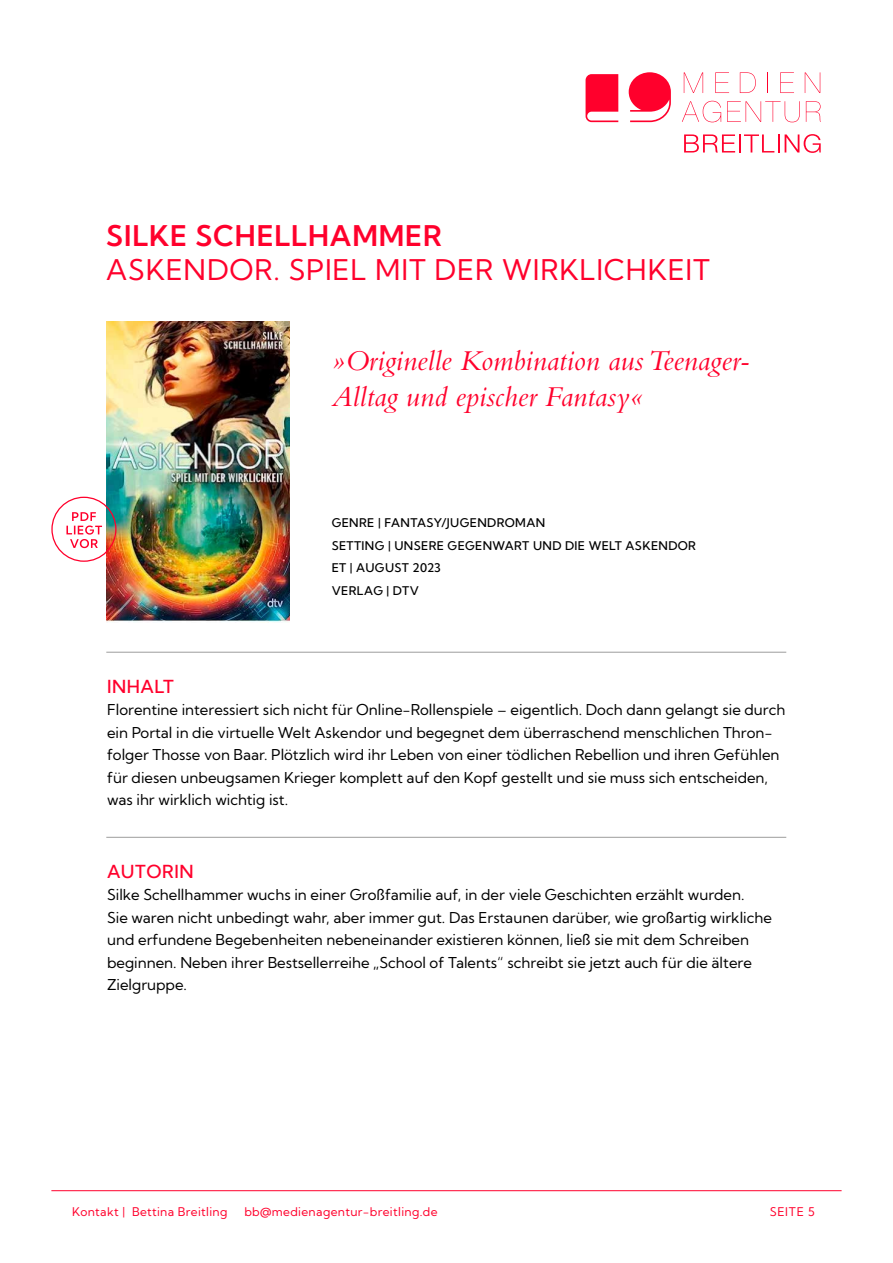
<style>
.page{position:relative;width:893px;height:1263px;background:#fff}
.page>*{position:absolute;margin:0;border:0;box-sizing:border-box;transform-origin:0 0}
.t1{font:italic 30px/36px "Bembo Std";color:#ff002c}
.t2{font:28.5px "Kumbh Sans";letter-spacing:.03em;color:#ff002c}
.t3{font:600 28.5px "Kumbh Sans";letter-spacing:.03em;color:#ff002c}
.t4{font:500 18px "Kumbh Sans";letter-spacing:.03em;color:#ff002c}
.t5{font:15px/22.5px "Kumbh Sans";color:#000}
.t6{font:500 12px/22.5px "Kumbh Sans";letter-spacing:.03em;color:#000}
.t7{font:12px "Kumbh Sans";letter-spacing:.03em;color:#ff002c}
</style>
<div class="page">
<hr style="left:51px;top:1190px;width:791px;height:1px;background:#ff002c">
<svg style="left:586px;top:74px;width:32px;height:48px"></svg>
<svg style="left:629px;top:72px;width:42px;height:50px"></svg>
<svg style="left:684px;top:72px;width:19px;height:21px"></svg>
<svg style="left:715px;top:72px;width:14px;height:21px"></svg>
<svg style="left:740px;top:72px;width:16px;height:21px"></svg>
<svg style="left:767px;top:72px;width:1px;height:21px"></svg>
<svg style="left:780px;top:72px;width:14px;height:21px"></svg>
<svg style="left:805px;top:72px;width:15px;height:21px"></svg>
<svg style="left:682px;top:101px;width:39px;height:21px"></svg>
<svg style="left:727px;top:101px;width:73px;height:21px"></svg>
<svg style="left:806px;top:101px;width:15px;height:21px"></svg>
<svg style="left:684px;top:134px;width:95px;height:18px"></svg>
<svg style="left:785px;top:134px;width:36px;height:19px"></svg>
<img style="left:106px;top:321px;width:183px;height:302px">
<div style="left:51px;top:497px;width:66px;height:65px;border:1px solid #ff002c;border-radius:50%"></div>
<svg style="left:66px;top:512px;width:36px;height:36px"></svg>
<hr style="left:106px;top:652px;width:680px;height:1px;background:#9d9d9c">
<hr style="left:106px;top:837px;width:680px;height:1px;background:#9d9d9c">
<h2 class="t3" style="left:106px;top:218px;width:337px">SILKE SCHELLHAMMER</h2>
<h2 class="t2" style="left:106px;top:252px;width:605px">ASKENDOR. SPIEL MIT DER WIRKLICHKEIT</h2>
<h1 class="t1" style="left:332px;top:342px;width:420px">»Originelle Kombination aus Teenager-<br>Alltag und epischer Fantasy«</h1>
<p class="t6" style="left:332px;top:511px;width:366px">GENRE | FANTASY/JUGENDROMAN<br>SETTING | UNSERE GEGENWART UND DIE WELT ASKENDOR<br>ET | AUGUST 2023<br>VERLAG | DTV</p>
<p class="t4" style="left:107px;top:675px;width:68px">INHALT</p>
<p class="t5" style="left:107px;top:699px;width:680px">Florentine interessiert sich nicht für Online-Rollenspiele – eigentlich. Doch dann gelangt sie durch ein Portal in die virtuelle Welt Askendor und begegnet dem überraschend menschlichen Thron&shy;folger Thosse von Baar. Plötzlich wird ihr Leben von einer tödlichen Rebellion und ihren Gefühlen für diesen unbeugsamen Krieger komplett auf den Kopf gestellt und sie muss sich entscheiden, was ihr wirklich wichtig ist.</p>
<p class="t4" style="left:107px;top:860px;width:88px">AUTORIN</p>
<p class="t5" style="left:107px;top:883px;width:666px">Silke Schellhammer wuchs in einer Großfamilie auf, in der viele Geschichten erzählt wurden.<br>Sie waren nicht unbedingt wahr, aber immer gut. Das Erstaunen darüber, wie großartig wirkliche und erfundene Begebenheiten nebeneinander existieren können, ließ sie mit dem Schreiben beginnen. Neben ihrer Bestsellerreihe „School of Talents“ schreibt sie jetzt auch für die ältere Zielgruppe.</p>
<p class="t7" style="left:72px;top:1204px;width:157px">Kontakt | Bettina Breitling</p>
<p class="t7" style="left:244px;top:1204px;width:195px">bb@medienagentur-breitling.de</p>
<p class="t7" style="left:770px;top:1204px;width:47px">SEITE 5</p>
</div>
